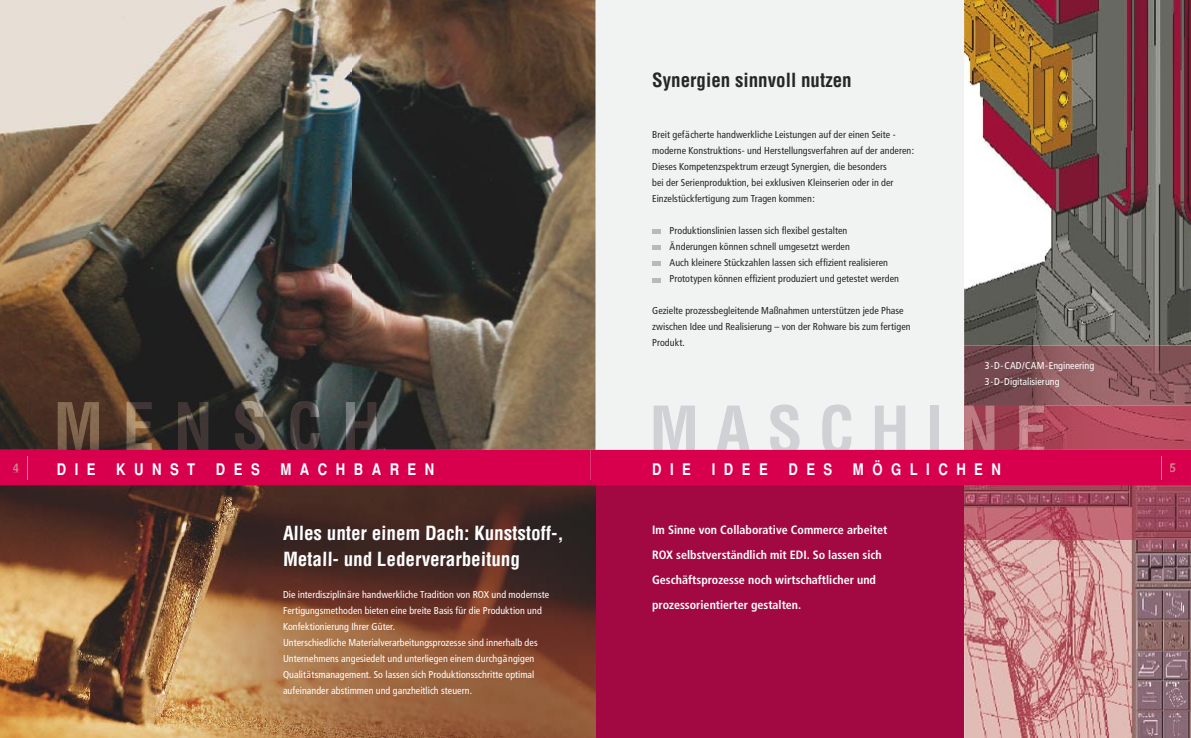
<style>
.page{position:relative;width:1191px;height:738px;background:#fff}
.page>*{position:absolute;margin:0;border:0;box-sizing:border-box;transform-origin:0 0}
.t1{font:700 condensed 64px "Helvetica";letter-spacing:.25em;color:#d0d1d4}
.t2{font:700 condensed 19px/26px "Helvetica";color:#fff}
.t3{font:700 condensed 19px "Helvetica";color:#262628}
.t4{font:700 condensed 16px "Helvetica";letter-spacing:.53em;color:#fff}
.t5{font:700 condensed 12px/25px "Frutiger";color:#fff}
.t6{font:700 condensed 12px "Frutiger";color:#c8888f}
.t7{font:condensed 10px/16px "Frutiger";letter-spacing:.005em;color:#262628}
.t8{font:condensed 10px/16px "Frutiger";letter-spacing:.005em;color:#fff}
.s1{color:#f8f8f8}
</style>
<div class="page">
<div style="left:595px;top:0;width:369px;height:449px;background:#f1f2f2"></div>
<img style="left:0;top:0;width:69px;height:449px">
<img style="left:351px;top:0;width:244px;height:449px">
<img style="left:69px;top:0;width:282px;height:400px">
<img style="left:964px;top:0;width:227px;height:345px">
<img style="left:964px;top:345px;width:227px;height:104px">
<div style="left:595px;top:485px;width:369px;height:252px;background:#a20942"></div>
<img style="left:58px;top:400px;width:318px;height:49px">
<img style="left:964px;top:539px;width:227px;height:198px">
<div style="left:653px;top:404px;width:286px;height:45px;background:#f1f2f2"></div>
<img style="left:964px;top:405px;width:80px;height:44px">
<img style="left:0;top:485px;width:595px;height:252px">
<img style="left:964px;top:485px;width:227px;height:54px">
<div style="left:0;top:449px;width:1191px;height:36px;background:#d8004c"></div>
<div style="left:652px;top:229px;width:8px;height:5px;background:#b8b9bd"></div>
<div style="left:652px;top:245px;width:8px;height:5px;background:#b8b9bd"></div>
<div style="left:652px;top:261px;width:8px;height:5px;background:#b8b9bd"></div>
<div style="left:652px;top:277px;width:8px;height:5px;background:#b8b9bd"></div>
<h2 class="t3" style="left:652px;top:69px;width:201px">Synergien sinnvoll nutzen</h2>
<p class="t7" style="left:652px;top:126px;width:263px">Breit gefächerte handwerkliche Leistungen auf der einen Seite - moderne Konstruktions- und Herstellungsverfahren auf der anderen:<br>Dieses Kompetenzspektrum erzeugt Synergien, die besonders<br>bei der Serienproduktion, bei exklusiven Kleinserien oder in der Einzelstückfertigung zum Tragen kommen:</p>
<p class="t7" style="left:669px;top:222px;width:231px">Produktionslinien lassen sich flexibel gestalten<br>Änderungen können schnell umgesetzt werden<br>Auch kleinere Stückzahlen lassen sich effizient realisieren Prototypen können effizient produziert und getestet werden</p>
<p class="t7" style="left:652px;top:302px;width:260px">Gezielte prozessbegleitende Maßnahmen unterstützen jede Phase zwischen Idee und Realisierung – von der Rohware bis zum fertigen<br>Produkt.</p>
<p class="t8" style="left:985px;top:357px;width:111px">3-D-CAD/CAM-Engineering<br>3-D-Digitalisierung</p>
<h1 class="t1" style="left:649px;top:391px;width:399px">MASCHI<span class="s1">NE</span></h1>
<p class="t6" style="left:13px;top:460px;width:8px">4</p>
<h3 class="t4" style="left:652px;top:459px;width:40px">DIE</h3>
<h3 class="t4" style="left:711px;top:459px;width:58px">IDEE</h3>
<h3 class="t4" style="left:788px;top:459px;width:45px">DES</h3>
<h3 class="t4" style="left:853px;top:459px;width:150px">MÖGLICHEN</h3>
<p class="t6" style="left:1170px;top:460px;width:8px">5</p>
<h3 class="t4" style="left:57px;top:459px;width:40px">DIE</h3>
<h3 class="t4" style="left:116px;top:459px;width:81px">KUNST</h3>
<h3 class="t4" style="left:216px;top:459px;width:45px">DES</h3>
<h3 class="t4" style="left:280px;top:459px;width:155px">MACHBAREN</h3>
<h2 class="t2" style="left:283px;top:519px;width:283px">Alles unter einem Dach: Kunststoff-,<br>Metall- und Lederverarbeitung</h2>
<p class="t8" style="left:283px;top:586px;width:268px">Die interdisziplinäre handwerkliche Tradition von ROX und modernste Fertigungsmethoden bieten eine breite Basis für die Produktion und Konfektionierung Ihrer Güter.<br>Unterschiedliche Materialverarbeitungsprozesse sind innerhalb des Unternehmens angesiedelt und unterliegen einem durchgängigen Qualitätsmanagement. So lassen sich Produktionsschritte optimal aufeinander abstimmen und ganzheitlich steuern.</p>
<p class="t5" style="left:652px;top:517px;width:236px">Im Sinne von Collaborative Commerce arbeitet ROX selbstverständlich mit EDI. So lassen sich Geschäftsprozesse noch wirtschaftlicher und prozessorientierter gestalten.</p>
</div>
